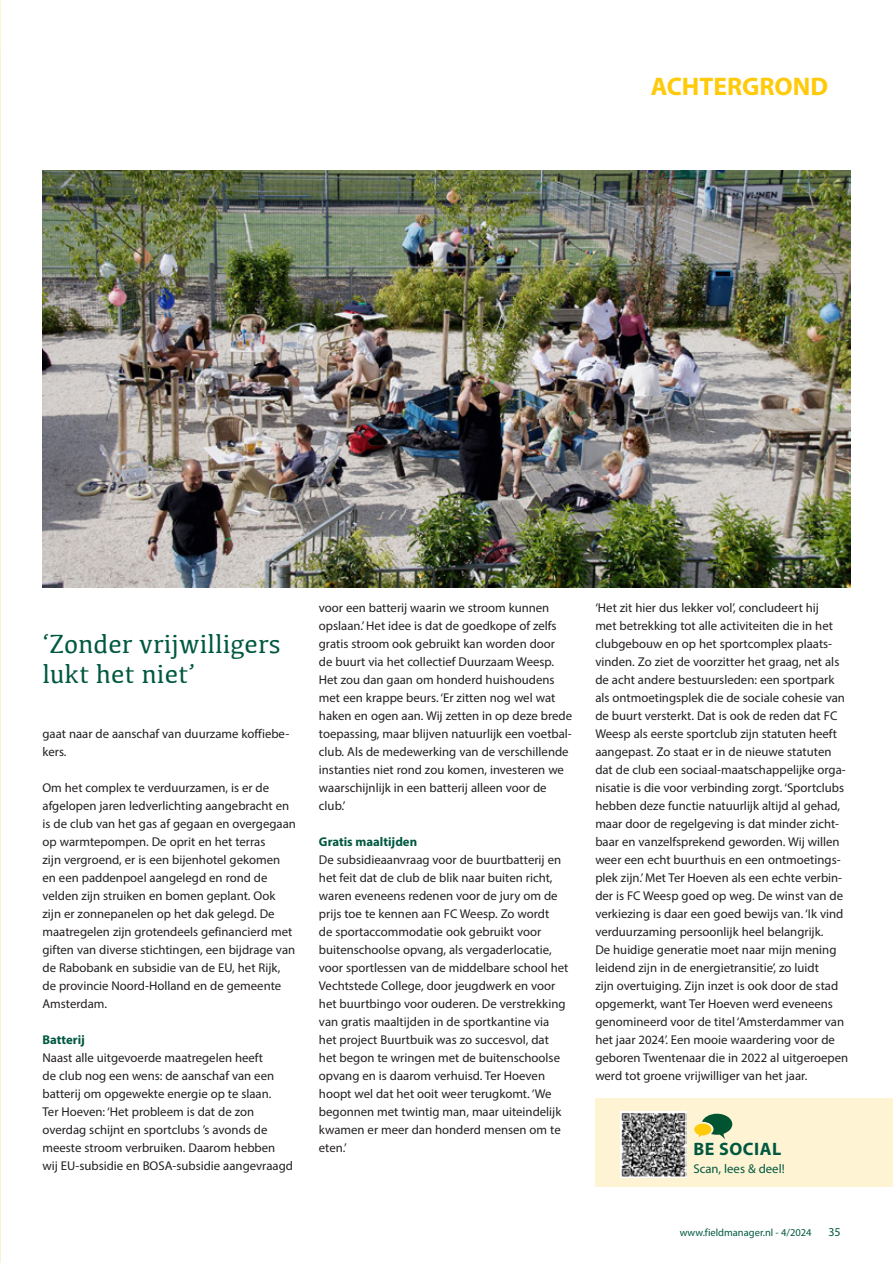
<style>
.page{position:relative;width:893px;height:1263px;background:#fff}
.page>*{position:absolute;margin:0;border:0;box-sizing:border-box;transform-origin:0 0}
.t1{font:27px/30px "Kefa";color:#005840}
.t2{font:700 25.5px "Myriad Pro";color:#feca0a}
.t3{font:700 18px "Myriad Pro";letter-spacing:.03em;color:#005840}
.t4{font:12.75px/18px "Myriad Pro";color:#231f20}
.t5{font:700 12.75px "Myriad Pro";color:#005840}
.t6{font:12.75px "Myriad Pro";color:#005840}
.t7{font:12px "Myriad Pro";color:#005840}
.t8{font:10.5px "Myriad Pro";color:#005840}
</style>
<div class="page">
<img style="left:43px;top:170px;width:808px;height:417px">
<div style="left:595px;top:1098px;width:298px;height:89px;background:#fef3d2"></div>
<img style="left:621px;top:1111px;width:65px;height:66px">
<svg style="left:694px;top:1114px;width:38px;height:25px"></svg>
<img style="left:0;top:0;width:1px;height:501px">
<img style="left:0;top:794px;width:1px;height:210px">
<h2 class="t2" style="left:651px;top:70px;width:179px">ACHTERGROND</h2>
<h1 class="t1" style="left:43px;top:628px;width:240px">‘Zonder vrijwilligers lukt het niet’</h1>
<p class="t4" style="left:43px;top:725px;width:248px">gaat naar de aanschaf van duurzame koffiebe&shy;kers.</p>
<p class="t4" style="left:43px;top:779px;width:255px">Om het complex te verduurzamen, is er de afgelopen jaren ledverlichting aangebracht en is de club van het gas af gegaan en overgegaan op warmtepompen. De oprit en het terras<br>zijn vergroend, er is een bijenhotel gekomen en een paddenpoel aangelegd en rond de velden zijn struiken en bomen geplant. Ook zijn er zonnepanelen op het dak gelegd. De maatregelen zijn grotendeels gefinancierd met giften van diverse stichtingen, een bijdrage van de Rabobank en subsidie van de EU, het Rijk, de provincie Noord-Holland en de gemeente Amsterdam.</p>
<p class="t5" style="left:43px;top:1031px;width:44px">Batterij</p>
<p class="t4" style="left:43px;top:1049px;width:252px">Naast alle uitgevoerde maatregelen heeft<br>de club nog een wens: de aanschaf van een batterij om opgewekte energie op te slaan.<br>Ter Hoeven: ‘Het probleem is dat de zon overdag schijnt en sportclubs ’s avonds de meeste stroom verbruiken. Daarom hebben wij EU-subsidie en BOSA-subsidie aangevraagd</p>
<p class="t4" style="left:319px;top:599px;width:255px">voor een batterij waarin we stroom kunnen opslaan.’ Het idee is dat de goedkope of zelfs gratis stroom ook gebruikt kan worden door<br>de buurt via het collectief Duurzaam Weesp.<br>Het zou dan gaan om honderd huishoudens met een krappe beurs. ‘Er zitten nog wel wat haken en ogen aan. Wij zetten in op deze brede toepassing, maar blijven natuurlijk een voetbal&shy;club. Als de medewerking van de verschillende instanties niet rond zou komen, investeren we waarschijnlijk in een batterij alleen voor de club.’</p>
<p class="t5" style="left:319px;top:833px;width:100px">Gratis maaltijden</p>
<p class="t4" style="left:319px;top:851px;width:251px">De subsidieaanvraag voor de buurtbatterij en het feit dat de club de blik naar buiten richt, waren eveneens redenen voor de jury om de prijs toe te kennen aan FC Weesp. Zo wordt<br>de sportaccommodatie ook gebruikt voor buitenschoolse opvang, als vergaderlocatie, voor sportlessen van de middelbare school het Vechtstede College, door jeugdwerk en voor het buurtbingo voor ouderen. De verstrekking van gratis maaltijden in de sportkantine via het project Buurtbuik was zo succesvol, dat het begon te wringen met de buitenschoolse opvang en is daarom verhuisd. Ter Hoeven hoopt wel dat het ooit weer terugkomt. ‘We begonnen met twintig man, maar uiteindelijk kwamen er meer dan honderd mensen om te eten.’</p>
<p class="t4" style="left:595px;top:599px;width:254px">‘Het zit hier dus lekker vol’, concludeert hij<br>met betrekking tot alle activiteiten die in het clubgebouw en op het sportcomplex plaats&shy;vinden. Zo ziet de voorzitter het graag, net als de acht andere bestuursleden: een sportpark als ontmoetingsplek die de sociale cohesie van de buurt versterkt. Dat is ook de reden dat FC Weesp als eerste sportclub zijn statuten heeft aangepast. Zo staat er in de nieuwe statuten dat de club een sociaal-maatschappelijke orga&shy;nisatie is die voor verbinding zorgt. ‘Sportclubs hebben deze functie natuurlijk altijd al gehad, maar door de regelgeving is dat minder zicht&shy;baar en vanzelfsprekend geworden. Wij willen weer een echt buurthuis en een ontmoetings&shy;plek zijn.’ Met Ter Hoeven als een echte verbin&shy;der is FC Weesp goed op weg. De winst van de verkiezing is daar een goed bewijs van. ‘Ik vind verduurzaming persoonlijk heel belangrijk.<br>De huidige generatie moet naar mijn mening leidend zijn in de energietransitie’, zo luidt<br>zijn overtuiging. Zijn inzet is ook door de stad opgemerkt, want Ter Hoeven werd eveneens genomineerd voor de titel ‘Amsterdammer van het jaar 2024’. Een mooie waardering voor de geboren Twentenaar die in 2022 al uitgeroepen werd tot groene vrijwilliger van het jaar.</p>
<h3 class="t3" style="left:693px;top:1137px;width:89px">BE SOCIAL</h3>
<p class="t6" style="left:693px;top:1161px;width:93px">Scan, lees &amp; deel!</p>
<p class="t8" style="left:680px;top:1226px;width:133px">www.fieldmanager.nl - 4/2024</p>
<p class="t7" style="left:828px;top:1224px;width:14px">35</p>
</div>
